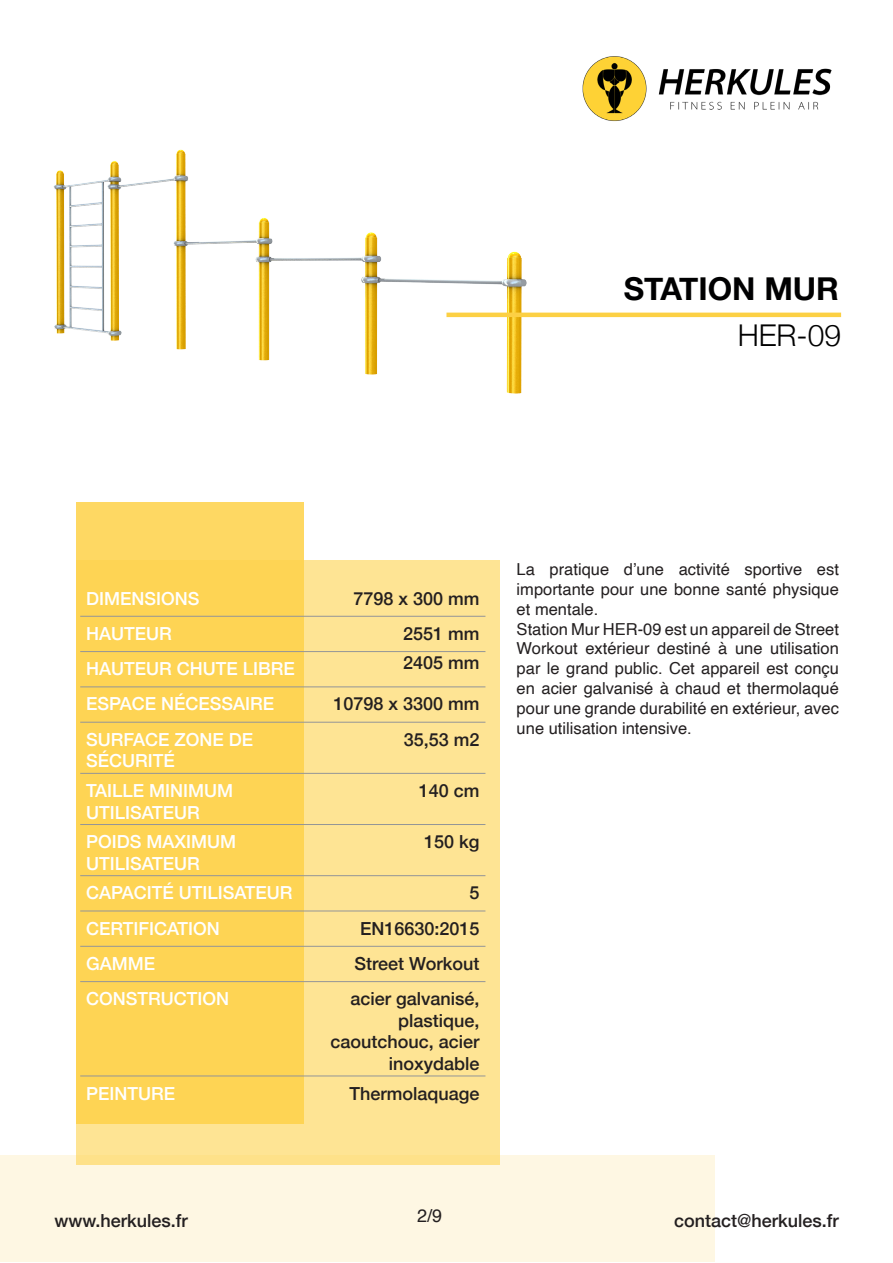
<style>
.page{position:relative;width:893px;height:1263px;background:#fff}
.page>*{position:absolute;margin:0;border:0;box-sizing:border-box;transform-origin:0 0}
.t1{font:700 31.5px "Helvetica Neue";color:#000001}
.t2{font:300 30px "Helvetica Neue";color:#000001}
.t3{font:500 18px/21.6px "Helvetica Neue";color:#231f20;text-align:right}
.t4{font:500 18px/21.6px "Helvetica Neue";color:#fff}
.t5{font:18px "Helvetica";color:#231f20}
.t6{font:16.5px/19.8px "Helvetica";color:#231f20;text-align:justify}
</style>
<div class="page">
<div style="left:0;top:1156px;width:715px;height:106px;background:#fef7e3"></div>
<img style="left:53px;top:149px;width:487px;height:365px">
<img style="left:582px;top:56px;width:250px;height:65px">
<div style="left:77px;top:561px;width:423px;height:604px;background:#fee494"></div>
<div style="left:77px;top:502px;width:227px;height:622px;background:linear-gradient(to right,#fed456,#fed456)"></div>
<hr style="left:80px;top:616px;width:229px;height:1px;background:#939598">
<hr style="left:309px;top:616px;width:176px;height:1px;background:#939598">
<hr style="left:80px;top:651px;width:229px;height:1px;background:#939598">
<hr style="left:309px;top:651px;width:176px;height:1px;background:#939598">
<hr style="left:80px;top:686px;width:229px;height:1px;background:#939598">
<hr style="left:309px;top:686px;width:176px;height:1px;background:#939598">
<hr style="left:80px;top:722px;width:229px;height:1px;background:#939598">
<hr style="left:309px;top:722px;width:176px;height:1px;background:#939598">
<hr style="left:80px;top:773px;width:229px;height:1px;background:#939598">
<hr style="left:309px;top:773px;width:176px;height:1px;background:#939598">
<hr style="left:80px;top:824px;width:229px;height:1px;background:#939598">
<hr style="left:309px;top:824px;width:176px;height:1px;background:#939598">
<hr style="left:80px;top:875px;width:229px;height:1px;background:#939598">
<hr style="left:309px;top:875px;width:176px;height:1px;background:#939598">
<hr style="left:80px;top:910px;width:229px;height:1px;background:#939598">
<hr style="left:309px;top:910px;width:176px;height:1px;background:#939598">
<hr style="left:80px;top:946px;width:229px;height:1px;background:#939598">
<hr style="left:309px;top:946px;width:176px;height:1px;background:#939598">
<hr style="left:80px;top:981px;width:229px;height:1px;background:#939598">
<hr style="left:309px;top:981px;width:176px;height:1px;background:#939598">
<hr style="left:80px;top:1075px;width:229px;height:1px;background:#939598">
<hr style="left:309px;top:1075px;width:176px;height:1px;background:#939598">
<hr style="left:446px;top:313px;width:395px;height:4px;background:#fcd044">
<p class="t1" style="left:624px;top:264px;width:217px">STATION MUR</p>
<p class="t2" style="left:738px;top:311px;width:105px">HER-09</p>
<p class="t4" style="left:86px;top:586px;width:115px">DIMENSIONS</p>
<p class="t3" style="left:353px;top:586px;width:128px">7798 x 300 mm</p>
<p class="t4" style="left:86px;top:621px;width:87px">HAUTEUR</p>
<p class="t3" style="left:403px;top:621px;width:78px">2551 mm</p>
<p class="t4" style="left:86px;top:656px;width:210px">HAUTEUR CHUTE LIBRE</p>
<p class="t3" style="left:403px;top:650px;width:78px">2405 mm</p>
<p class="t4" style="left:86px;top:692px;width:190px">ESPACE NÉCESSAIRE</p>
<p class="t3" style="left:333px;top:692px;width:148px">10798 x 3300 mm</p>
<p class="t4" style="left:86px;top:727px;width:169px">SURFACE ZONE DE<br>SÉCURITÉ</p>
<p class="t3" style="left:404px;top:727px;width:77px">35,53 m2</p>
<p class="t4" style="left:86px;top:778px;width:149px">TAILLE MINIMUM<br>UTILISATEUR</p>
<p class="t3" style="left:419px;top:778px;width:62px">140 cm</p>
<p class="t4" style="left:86px;top:829px;width:152px">POIDS MAXIMUM<br>UTILISATEUR</p>
<p class="t3" style="left:424px;top:829px;width:57px">150 kg</p>
<p class="t4" style="left:86px;top:880px;width:208px">CAPACITÉ UTILISATEUR</p>
<p class="t3" style="left:469px;top:880px;width:12px">5</p>
<p class="t4" style="left:86px;top:916px;width:135px">CERTIFICATION</p>
<p class="t3" style="left:360px;top:916px;width:121px">EN16630:2015</p>
<p class="t4" style="left:86px;top:951px;width:71px">GAMME</p>
<p class="t3" style="left:354px;top:951px;width:127px">Street Workout</p>
<p class="t4" style="left:86px;top:986px;width:145px">CONSTRUCTION</p>
<p class="t3" style="left:330px;top:986px;width:151px">acier galvanisé, plastique, caoutchouc, acier inoxydable</p>
<p class="t4" style="left:86px;top:1081px;width:91px">PEINTURE</p>
<p class="t3" style="left:349px;top:1081px;width:132px">Thermolaquage</p>
<p class="t6" style="left:517px;top:560px;width:324px">La pratique d’une activité sportive est importante pour une bonne santé physique et mentale.</p>
<p class="t6" style="left:517px;top:619px;width:324px">Station Mur HER-09 est un appareil de Street Workout extérieur destiné à une utilisation par le grand public. Cet appareil est conçu en acier galvanisé à chaud et thermolaqué pour une grande durabilité en extérieur, avec une utilisation intensive.</p>
<p class="t3" style="left:54px;top:1208px;width:135px">www.herkules.fr</p>
<p class="t5" style="left:417px;top:1202px;width:27px">2/9</p>
<p class="t3" style="left:674px;top:1208px;width:166px">contact@herkules.fr</p>
</div>
